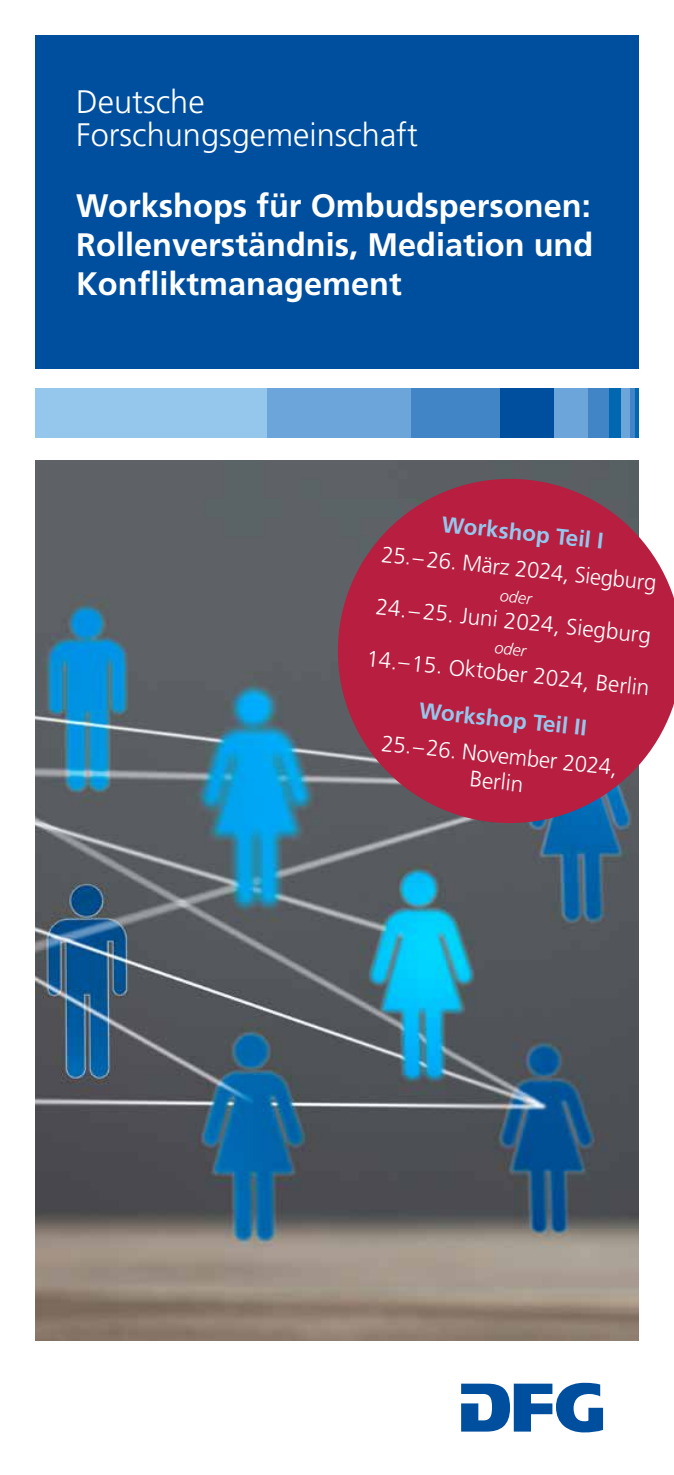
<style>
.page{position:relative;width:674px;height:1475px;background:#fff}
.page>*{position:absolute;margin:0;border:0;box-sizing:border-box;transform-origin:0 0}
.t1{font:700 32.5px/39px "Frutiger LT Std";color:#fff;text-align:justify}
.t2{font:300 32.5px/32.5px "Frutiger LT Std";color:#fff}
.t3{font:300 22.5px/26.2px "Frutiger LT Std";color:#fff;text-align:center}
.t4{font:700 22.5px "Frutiger LT Std";color:#95c7ed}
.t5{font:italic 300 16.25px "Frutiger LT Std";color:#fff}
</style>
<div class="page">
<div style="left:35px;top:35px;width:603px;height:334px;background:#004f9f"></div>
<div style="left:35px;top:388px;width:603px;height:50px;background:#95c7ed"></div>
<svg style="left:634px;top:388px;width:4px;height:50px"></svg>
<div style="left:608px;top:388px;width:13px;height:50px;background:#0067b1"></div>
<div style="left:499px;top:388px;width:55px;height:50px;background:#004f9f"></div>
<div style="left:629px;top:388px;width:5px;height:50px;background:#4185c6"></div>
<div style="left:587px;top:388px;width:21px;height:50px;background:#4185c6"></div>
<div style="left:410px;top:388px;width:89px;height:50px;background:#4185c6"></div>
<div style="left:621px;top:388px;width:8px;height:50px;background:#6ca5da"></div>
<div style="left:554px;top:388px;width:33px;height:50px;background:#6ca5da"></div>
<div style="left:267px;top:388px;width:143px;height:50px;background:#6ca5da"></div>
<svg style="left:461px;top:1382px;width:141px;height:49px"></svg>
<img style="left:35px;top:461px;width:603px;height:878px">
<svg style="left:338px;top:479px;width:335px;height:343px;fill:#b71e3f"></svg>
<h1 class="t2" style="left:76px;top:86px;width:343px">Deutsche<br>Forschungsgemeinschaft</h1>
<h1 class="t1" style="left:76px;top:186px;width:518px">Workshops für Ombudspersonen:<br>Rollenverständnis, Mediation und Konfliktmanagement</h1>
<p class="t4" style="left:443px;top:510px;width:164px;rotate:6deg">Workshop Teil I</p>
<p class="t3" style="left:382px;top:541px;width:278px;rotate:6deg">25.–26. März 2024, Siegburg</p>
<p class="t5" style="left:501px;top:586px;width:33px;rotate:6deg">oder</p>
<p class="t3" style="left:377px;top:593px;width:278px;rotate:6deg">24.– 25. Juni 2024, Siegburg</p>
<p class="t5" style="left:495px;top:638px;width:33px;rotate:6deg">oder</p>
<p class="t3" style="left:367px;top:645px;width:286px;rotate:6deg">14.–15. Oktober 2024, Berlin</p>
<p class="t4" style="left:420px;top:697px;width:170px;rotate:6deg">Workshop Teil II</p>
<p class="t3" style="left:383px;top:730px;width:238px;rotate:6deg">25.–26. November 2024,<br>Berlin</p>
</div>
